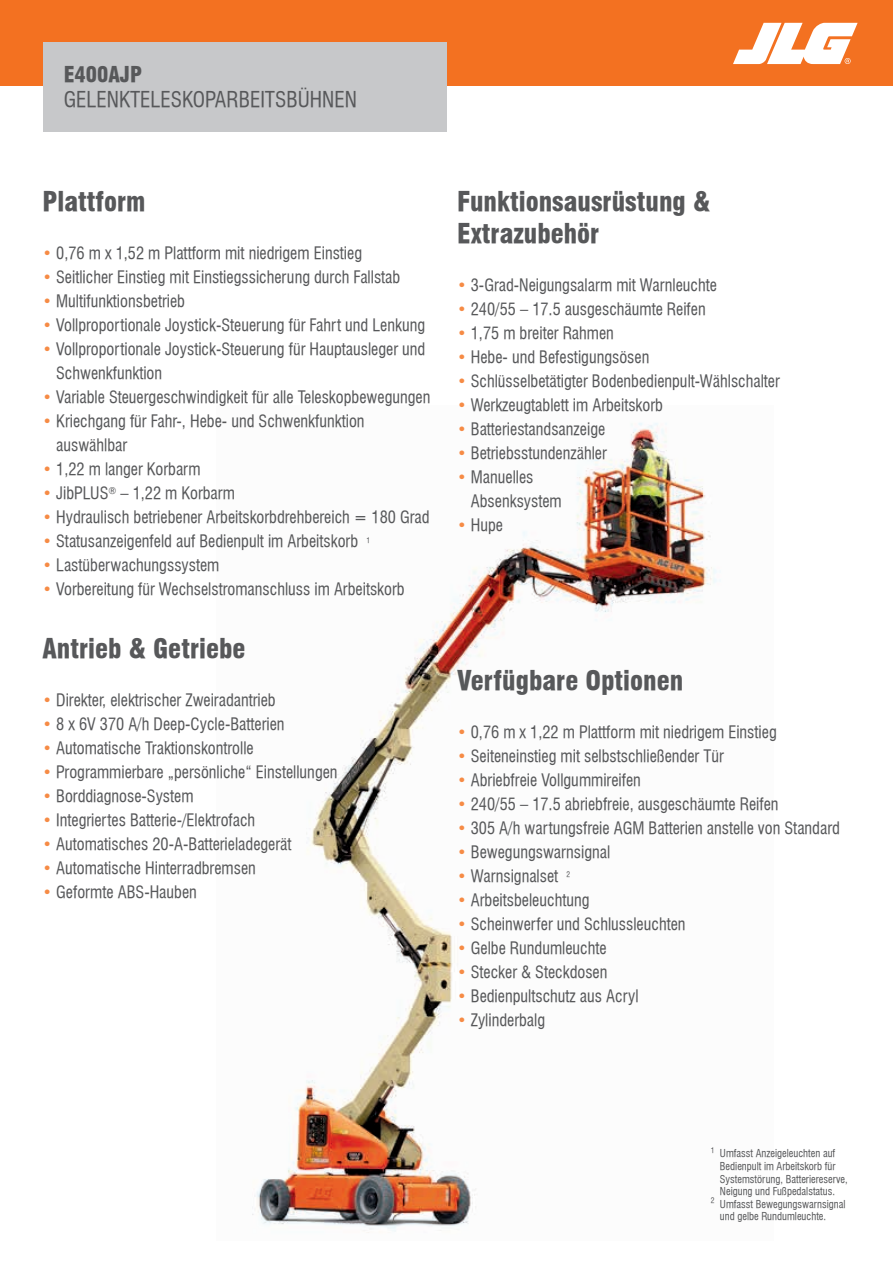
<style>
.page{position:relative;width:893px;height:1263px;background:#fff}
.page>*{position:absolute;margin:0;border:0;box-sizing:border-box;transform-origin:0 0}
.t1{font:26.25px/31.5px "Swiss 721 Black Condensed BT";color:#57585a}
.t2{font:21px "Swiss 721 Condensed BT";color:#57585a}
.t3{font:21px "Swiss 721 Black Condensed BT";color:#57585a}
.t4{font:16.5px/24px "Swiss 721 Condensed BT";color:#57585a}
.t5{font:10.5px "Swiss 721 Condensed BT";color:#57585a}
.s1{color:#f68b45}
</style>
<div class="page">
<div style="left:0;top:0;width:893px;height:85px;background:#f37121"></div>
<div style="left:43px;top:43px;width:403px;height:89px;background:#c7c8ca"></div>
<svg style="left:733px;top:23px;width:125px;height:41px"></svg>
<img style="left:252px;top:423px;width:465px;height:810px">
<p class="t3" style="left:64px;top:62px;width:80px">E400AJP</p>
<p class="t2" style="left:64px;top:87px;width:295px">GELENKTELESKOPARBEITSBÜHNEN</p>
<h1 class="t1" style="left:43px;top:186px;width:104px">Plattform</h1>
<p class="t4" style="left:43px;top:241px;width:321px"><span class="s1">•</span> 0,76 m x 1,52 m Plattform mit niedrigem Einstieg</p>
<p class="t4" style="left:43px;top:265px;width:359px"><span class="s1">•</span> Seitlicher Einstieg mit Einstiegssicherung durch Fallstab</p>
<p class="t4" style="left:43px;top:289px;width:144px"><span class="s1">•</span> Multifunktionsbetrieb</p>
<p class="t4" style="left:43px;top:313px;width:384px"><span class="s1">•</span> Vollproportionale Joystick-Steuerung für Fahrt und Lenkung</p>
<p class="t4" style="left:56px;top:337px;width:371px;text-indent:-14px"><span class="s1">•</span> Vollproportionale Joystick-Steuerung für Hauptausleger und<br>Schwenkfunktion</p>
<p class="t4" style="left:43px;top:385px;width:389px"><span class="s1">•</span> Variable Steuergeschwindigkeit für alle Teleskopbewegungen</p>
<p class="t4" style="left:56px;top:409px;width:310px;text-indent:-14px"><span class="s1">•</span> Kriechgang für Fahr-, Hebe- und Schwenkfunktion auswählbar</p>
<p class="t4" style="left:43px;top:457px;width:160px"><span class="s1">•</span> 1,22 m langer Korbarm</p>
<p class="t4" style="left:43px;top:481px;width:194px"><span class="s1">•</span> JibPLUS<sup>®</sup> – 1,22 m Korbarm</p>
<p class="t4" style="left:43px;top:505px;width:389px"><span class="s1">•</span> Hydraulisch betriebener Arbeitskorbdrehbereich = 180 Grad</p>
<p class="t4" style="left:43px;top:529px;width:329px"><span class="s1">•</span> Statusanzeigenfeld auf Bedienpult im Arbeitskorb <sup>1</sup></p>
<p class="t4" style="left:43px;top:553px;width:178px"><span class="s1">•</span> Lastüberwachungssystem</p>
<p class="t4" style="left:43px;top:577px;width:364px"><span class="s1">•</span> Vorbereitung für Wechselstromanschluss im Arbeitskorb</p>
<h1 class="t1" style="left:43px;top:633px;width:205px">Antrieb &amp; Getriebe</h1>
<p class="t4" style="left:43px;top:688px;width:235px"><span class="s1">•</span> Direkter, elektrischer Zweiradantrieb</p>
<p class="t4" style="left:43px;top:712px;width:244px"><span class="s1">•</span> 8 x 6V 370 A/h Deep-Cycle-Batterien</p>
<p class="t4" style="left:43px;top:736px;width:213px"><span class="s1">•</span> Automatische Traktionskontrolle</p>
<p class="t4" style="left:43px;top:760px;width:297px"><span class="s1">•</span> Programmierbare „persönliche“ Einstellungen</p>
<p class="t4" style="left:43px;top:784px;width:153px"><span class="s1">•</span> Borddiagnose-System</p>
<p class="t4" style="left:43px;top:808px;width:214px"><span class="s1">•</span> Integriertes Batterie-/Elektrofach</p>
<p class="t4" style="left:43px;top:832px;width:250px"><span class="s1">•</span> Automatisches 20-A-Batterieladegerät</p>
<p class="t4" style="left:43px;top:856px;width:215px"><span class="s1">•</span> Automatische Hinterradbremsen</p>
<p class="t4" style="left:43px;top:880px;width:156px"><span class="s1">•</span> Geformte ABS-Hauben</p>
<h1 class="t1" style="left:457px;top:186px;width:255px">Funktionsausrüstung &amp;<br>Extrazubehör</h1>
<p class="t4" style="left:457px;top:273px;width:261px"><span class="s1">•</span> 3-Grad-Neigungsalarm mit Warnleuchte</p>
<p class="t4" style="left:457px;top:297px;width:250px"><span class="s1">•</span> 240/55 – 17.5 ausgeschäumte Reifen</p>
<p class="t4" style="left:457px;top:321px;width:158px"><span class="s1">•</span> 1,75 m breiter Rahmen</p>
<p class="t4" style="left:457px;top:345px;width:194px"><span class="s1">•</span> Hebe- und Befestigungsösen</p>
<p class="t4" style="left:457px;top:369px;width:324px"><span class="s1">•</span> Schlüsselbetätigter Bodenbedienpult-Wählschalter</p>
<p class="t4" style="left:457px;top:393px;width:207px"><span class="s1">•</span> Werkzeugtablett im Arbeitskorb</p>
<p class="t4" style="left:457px;top:417px;width:150px"><span class="s1">•</span> Batteriestandsanzeige</p>
<p class="t4" style="left:457px;top:441px;width:151px"><span class="s1">•</span> Betriebsstundenzähler</p>
<p class="t4" style="left:471px;top:465px;width:93px;text-indent:-14px"><span class="s1">•</span> Manuelles<br>Absenksystem</p>
<p class="t4" style="left:457px;top:513px;width:47px"><span class="s1">•</span> Hupe</p>
<h1 class="t1" style="left:457px;top:664px;width:228px">Verfügbare Optionen</h1>
<p class="t4" style="left:457px;top:720px;width:321px"><span class="s1">•</span> 0,76 m x 1,22 m Plattform mit niedrigem Einstieg</p>
<p class="t4" style="left:457px;top:744px;width:268px"><span class="s1">•</span> Seiteneinstieg mit selbstschließender Tür</p>
<p class="t4" style="left:457px;top:768px;width:185px"><span class="s1">•</span> Abriebfreie Vollgummireifen</p>
<p class="t4" style="left:457px;top:792px;width:323px"><span class="s1">•</span> 240/55 – 17.5 abriebfreie, ausgeschäumte Reifen</p>
<p class="t4" style="left:457px;top:816px;width:384px"><span class="s1">•</span> 305 A/h wartungsfreie AGM Batterien anstelle von Standard</p>
<p class="t4" style="left:457px;top:840px;width:155px"><span class="s1">•</span> Bewegungswarnsignal</p>
<p class="t4" style="left:457px;top:864px;width:115px"><span class="s1">•</span> Warnsignalset <sup>2</sup></p>
<p class="t4" style="left:457px;top:888px;width:134px"><span class="s1">•</span> Arbeitsbeleuchtung</p>
<p class="t4" style="left:457px;top:912px;width:230px"><span class="s1">•</span> Scheinwerfer und Schlussleuchten</p>
<p class="t4" style="left:457px;top:936px;width:151px"><span class="s1">•</span> Gelbe Rundumleuchte</p>
<p class="t4" style="left:457px;top:960px;width:152px"><span class="s1">•</span> Stecker &amp; Steckdosen</p>
<p class="t4" style="left:457px;top:984px;width:183px"><span class="s1">•</span> Bedienpultschutz aus Acryl</p>
<p class="t4" style="left:457px;top:1008px;width:90px"><span class="s1">•</span> Zylinderbalg</p>
<p class="t5" style="left:711px;top:1147px;width:126px"><sup>1</sup> Umfasst Anzeigeleuchten auf</p>
<p class="t5" style="left:720px;top:1160px;width:117px">Bedienpult im Arbeitskorb für</p>
<p class="t5" style="left:720px;top:1172px;width:129px">Systemstörung, Batteriereserve,</p>
<p class="t5" style="left:720px;top:1185px;width:117px">Neigung und Fußpedalstatus.</p>
<p class="t5" style="left:711px;top:1198px;width:136px"><sup>2</sup> Umfasst Bewegungswarnsignal</p>
<p class="t5" style="left:720px;top:1210px;width:108px">und gelbe Rundumleuchte.</p>
</div>
